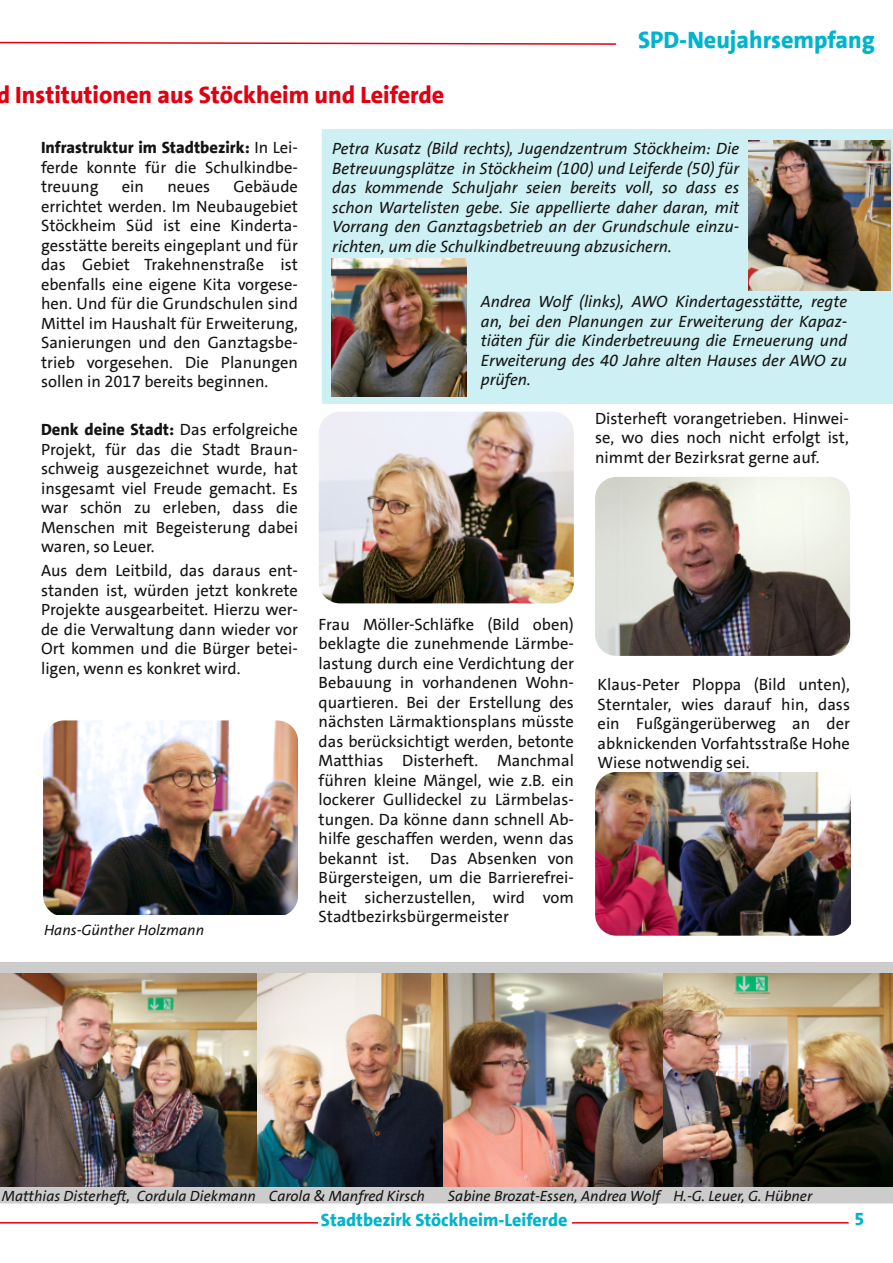
<style>
.page{position:relative;width:893px;height:1263px;background:#fff}
.page>*{position:absolute;margin:0;border:0;box-sizing:border-box;transform-origin:0 0}
.t1{font:800 24px "SPD The Sans";color:#e20010}
.t2{font:800 24px "SPD The Sans";color:#02b4cb}
.t3{font:800 18px "SPD The Sans";color:#02b4cb}
.t4{font:16.5px/19.5px "SPD The Sans";color:#161413;text-align:justify}
.t5{font:italic 16.5px/19.5px "SPD The Sans";color:#161413;text-align:justify}
.t6{font:italic 15px "SPD The Sans";color:#161413}
.s1{font-weight:800}
</style>
<div class="page">
<svg style="left:0;top:41px;width:617px;height:4px"></svg>
<hr style="left:0;top:1222px;width:849px;height:1px;background:#e20010">
<div style="left:318px;top:1212px;width:253px;height:23px;background:#fff"></div>
<div style="left:321px;top:129px;width:572px;height:275px;background:#ccf0f4"></div>
<svg style="left:0;top:962px;width:893px;height:242px"></svg>
<img style="left:663px;top:974px;width:230px;height:212px">
<img style="left:0;top:974px;width:257px;height:212px">
<img style="left:749px;top:141px;width:141px;height:149px">
<img style="left:595px;top:477px;width:255px;height:179px;border-radius:21px">
<img style="left:319px;top:412px;width:255px;height:191px;border-radius:21px">
<img style="left:595px;top:772px;width:256px;height:164px">
<img style="left:332px;top:258px;width:135px;height:139px">
<img style="left:43px;top:720px;width:255px;height:195px">
<img style="left:257px;top:974px;width:186px;height:212px">
<img style="left:443px;top:974px;width:220px;height:212px">
<h1 class="t1" style="left:-3px;top:80px;width:449px">d Institutionen aus Stöckheim und Leiferde</h1>
<h1 class="t2" style="left:638px;top:24px;width:238px">SPD‐Neujahrsempfang</h1>
<p class="t4" style="left:41px;top:138px;width:258px"><span class="s1">Infrastruktur im Stadtbezirk:</span> In Lei‐ ferde konnte für die Schulkindbe‐ treuung</p>
<p class="t4" style="left:41px;top:177px;width:258px;text-indent:192px">Gebäude errichtet werden. Im Neubaugebiet Stöckheim Süd ist eine Kinderta‐ gesstätte bereits eingeplant und für das Gebiet Trakehnenstraße ist ebenfalls eine eigene Kita vorgese‐ hen. Und für die Grundschulen sind Mittel im Haushalt für Erweiterung, Sanierungen und den Ganztagsbe‐ trieb vorgesehen. Die Planungen sollen in 2017 bereits beginnen.</p>
<p class="t4" style="left:41px;top:420px;width:258px"><span class="s1">Denk deine Stadt:</span> Das erfolgreiche Projekt, für das die Stadt Braun‐ schweig ausgezeichnet wurde, hat insgesamt viel Freude gemacht. Es war schön zu erleben, dass die Menschen mit Begeisterung dabei waren, so Leuer.</p>
<p class="t4" style="left:41px;top:561px;width:258px">Aus dem Leitbild, das daraus ent‐ standen ist, würden jetzt konkrete Projekte ausgearbeitet. Hierzu wer‐ de die Verwaltung dann wieder vor Ort kommen und die Bürger betei‐ ligen, wenn es konkret wird.</p>
<p class="t4" style="left:122px;top:177px;width:24px">ein</p>
<p class="t4" style="left:167px;top:177px;width:44px">neues</p>
<p class="t6" style="left:44px;top:920px;width:162px">Hans‐Günther Holzmann</p>
<p class="t5" style="left:332px;top:139px;width:408px">Petra Kusatz (Bild rechts), Jugendzentrum Stöckheim: Die Betreuungsplätze in Stöckheim (100) und Leiferde (50) für das kommende Schuljahr seien bereits voll, so dass es schon Wartelisten gebe. Sie appellierte daher daran, mit Vorrang den Ganztagsbetrieb an der Grundschule einzu‐ richten, um die Schulkindbetreuung abzusichern.</p>
<p class="t5" style="left:481px;top:292px;width:368px">Andrea Wolf (links), AWO Kindertagesstätte, regte an, bei den Planungen zur Erweiterung der Kapaz‐ tiäten für die Kinderbetreuung die Erneuerung und Erweiterung des 40 Jahre alten Hauses der AWO zu prüfen.</p>
<p class="t4" style="left:595px;top:408px;width:255px">Disterheft vorangetrieben. Hinwei‐ se, wo dies noch nicht erfolgt ist, nimmt der Bezirksrat gerne auf.</p>
<p class="t4" style="left:319px;top:614px;width:257px">Frau Möller‐Schläfke (Bild oben) beklagte die zunehmende Lärmbe‐ lastung durch eine Verdichtung der Bebauung in vorhandenen Wohn‐ quartieren. Bei der Erstellung des nächsten Lärmaktionsplans müsste das berücksichtigt werden, betonte Matthias Disterheft. Manchmal führen kleine Mängel, wie z.B. ein lockerer Gullideckel zu Lärmbelas‐ tungen. Da könne dann schnell Ab‐ hilfe geschaffen werden, wenn das bekannt ist.</p>
<p class="t4" style="left:319px;top:848px;width:257px;text-indent:112px">Das Absenken von Bürgersteigen, um die Barrierefrei‐ heit sicherzustellen, wird vom Stadtbezirksbürgermeister</p>
<p class="t4" style="left:598px;top:675px;width:254px">Klaus‐Peter Ploppa (Bild unten), Sterntaler, wies darauf hin, dass ein Fußgängerüberweg an der abknickenden Vorfahtsstraße Hohe Wiese notwendig sei.</p>
<p class="t6" style="left:2px;top:1186px;width:424px">Matthias Disterheft, Cordula Diekmann Carola &amp; Manfred Kirsch</p>
<p class="t6" style="left:448px;top:1186px;width:366px">Sabine Brozat‐Essen, Andrea Wolf H.‐G. Leuer, G. Hübner</p>
<p class="t3" style="left:321px;top:1208px;width:248px">Stadtbezirk Stöckheim‐Leiferde</p>
<p class="t3" style="left:854px;top:1208px;width:11px">5</p>
</div>
